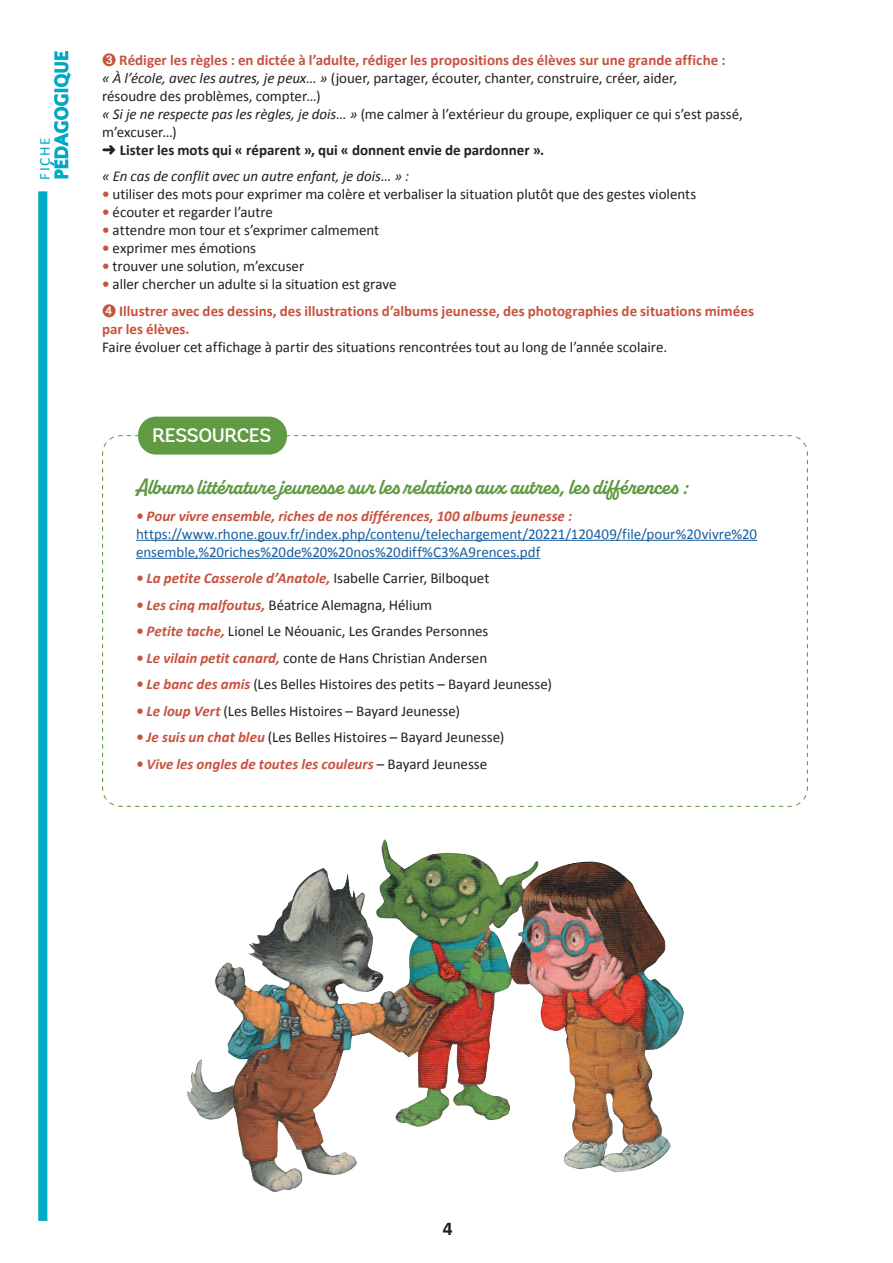
<style>
.page{position:relative;width:893px;height:1263px;background:#fff}
.page>*{position:absolute;margin:0;border:0;box-sizing:border-box;transform-origin:0 0}
.t1{font:700 22.5px "Alkaline";letter-spacing:-.01em;color:#609b43}
.t2{font:500 19.5px "Andes Rounded";letter-spacing:-.02em;color:#fff}
.t3{font:700 19.5px "Calibri";color:#231f20}
.t4{font:15.15px "Calibri";letter-spacing:.1em;color:#00a9c4}
.t5{font:15px/18px "Calibri";color:#231f20}
.t6{font:italic 700 15px "Calibri";color:#c7523f}
.t7{font:700 15px/26.5px "Calibri";color:#c7523f}
.t8{font:15px/18px "Calibri";color:#175d9e}
.t9{font:italic 15px "Calibri";letter-spacing:-.005em;color:#231f20}
.s1{color:#c7523f}
.s2{font-weight:700;color:#c7523f}
.s3{font-style:italic}
.s4{font-weight:700}
.s5{font-weight:400;color:#231f20}
.s6{font-weight:400;font-style:normal;color:#231f20}
.s7{font-weight:700;font-style:italic;color:#c7523f}
</style>
<div class="page">
<img style="left:186px;top:839px;width:498px;height:353px">
<svg style="left:102px;top:435px;width:706px;height:372px"></svg>
<div style="left:138px;top:417px;width:149px;height:38px;background:#609b43;border-radius:18px"></div>
<svg style="left:50px;top:51px;width:21px;height:128px"></svg>
<div style="left:38px;top:191px;width:9px;height:1030px;background:#00a9c4"></div>
<p class="t4" style="left:35px;top:180px;width:43px;rotate:-90deg">FICHE</p>
<p class="t5" style="left:102px;top:51px;width:642px"><span class="s1">➌</span> <span class="s2">Rédiger les règles : en dictée à l’adulte, rédiger les propositions des élèves sur une grande affiche :<br></span><span class="s3">« À l’école, avec les autres, je peux… »</span> (jouer, partager, écouter, chanter, construire, créer, aider,<br>résoudre des problèmes, compter…)<br><span class="s3">« Si je ne respecte pas les règles, je dois… »</span> (me calmer à l’extérieur du groupe, expliquer ce qui s’est passé, m’excuser…)<br>➜ <span class="s4">Lister les mots qui « réparent », qui « donnent envie de pardonner ».</span></p>
<p class="t9" style="left:102px;top:166px;width:309px">« En cas de conflit avec un autre enfant, je dois… » :</p>
<p class="t5" style="left:102px;top:185px;width:596px"><span class="s2">•</span> utiliser des mots pour exprimer ma colère et verbaliser la situation plutôt que des gestes violents</p>
<p class="t5" style="left:102px;top:203px;width:173px"><span class="s2">•</span> écouter et regarder l’autre</p>
<p class="t5" style="left:102px;top:221px;width:279px"><span class="s2">•</span> attendre mon tour et s’exprimer calmement</p>
<p class="t5" style="left:102px;top:239px;width:156px"><span class="s2">•</span> exprimer mes émotions</p>
<p class="t5" style="left:102px;top:257px;width:204px"><span class="s2">•</span> trouver une solution, m’excuser</p>
<p class="t7" style="left:102px;top:271px;width:653px">• <span class="s5">aller chercher un adulte si la situation est grave<br></span>➍ Illustrer avec des dessins, des illustrations d’albums jeunesse, des photographies de situations mimées</p>
<p class="t7" style="left:102px;top:315px;width:89px">par les élèves.</p>
<p class="t5" style="left:102px;top:338px;width:567px">Faire évoluer cet affichage à partir des situations rencontrées tout au long de l’année scolaire.</p>
<h2 class="t2" style="left:152px;top:423px;width:120px">RESSOURCES</h2>
<h1 class="t1" style="left:136px;top:473px;width:553px">Albums littérature jeunesse sur les relations aux autres, les différences :</h1>
<p class="t6" style="left:136px;top:505px;width:438px">• Pour vivre ensemble, riches de nos différences, 100 albums jeunesse :</p>
<p class="t8" style="left:136px;top:525px;width:623px">https://www.rhone.gouv.fr/index.php/contenu/telechargement/20221/120409/file/pour%20vivre%20 ensemble,%20riches%20de%20%20nos%20diff%C3%A9rences.pdf</p>
<p class="t6" style="left:136px;top:567px;width:355px">• La petite Casserole d’Anatole, <span class="s6">Isabelle Carrier, Bilboquet</span></p>
<p class="t5" style="left:136px;top:596px;width:298px"><span class="s7">• Les cinq malfoutus,</span> Béatrice Alemagna, Hélium</p>
<p class="t5" style="left:136px;top:622px;width:354px"><span class="s7">• Petite tache,</span> Lionel Le Néouanic, Les Grandes Personnes</p>
<p class="t5" style="left:136px;top:649px;width:353px"><span class="s7">• Le vilain petit canard,</span> conte de Hans Christian Andersen</p>
<p class="t5" style="left:136px;top:675px;width:417px"><span class="s7">• Le banc des amis</span> (Les Belles Histoires des petits – Bayard Jeunesse)</p>
<p class="t5" style="left:136px;top:702px;width:325px"><span class="s7">• Le loup Vert</span> (Les Belles Histoires – Bayard Jeunesse)</p>
<p class="t5" style="left:136px;top:728px;width:370px"><span class="s7">• Je suis un chat bleu</span> (Les Belles Histoires – Bayard Jeunesse)</p>
<p class="t6" style="left:136px;top:753px;width:353px">• Vive les ongles de toutes les couleurs <span class="s6">– Bayard Jeunesse</span></p>
<h2 class="t3" style="left:443px;top:1216px;width:11px">4</h2>
</div>
